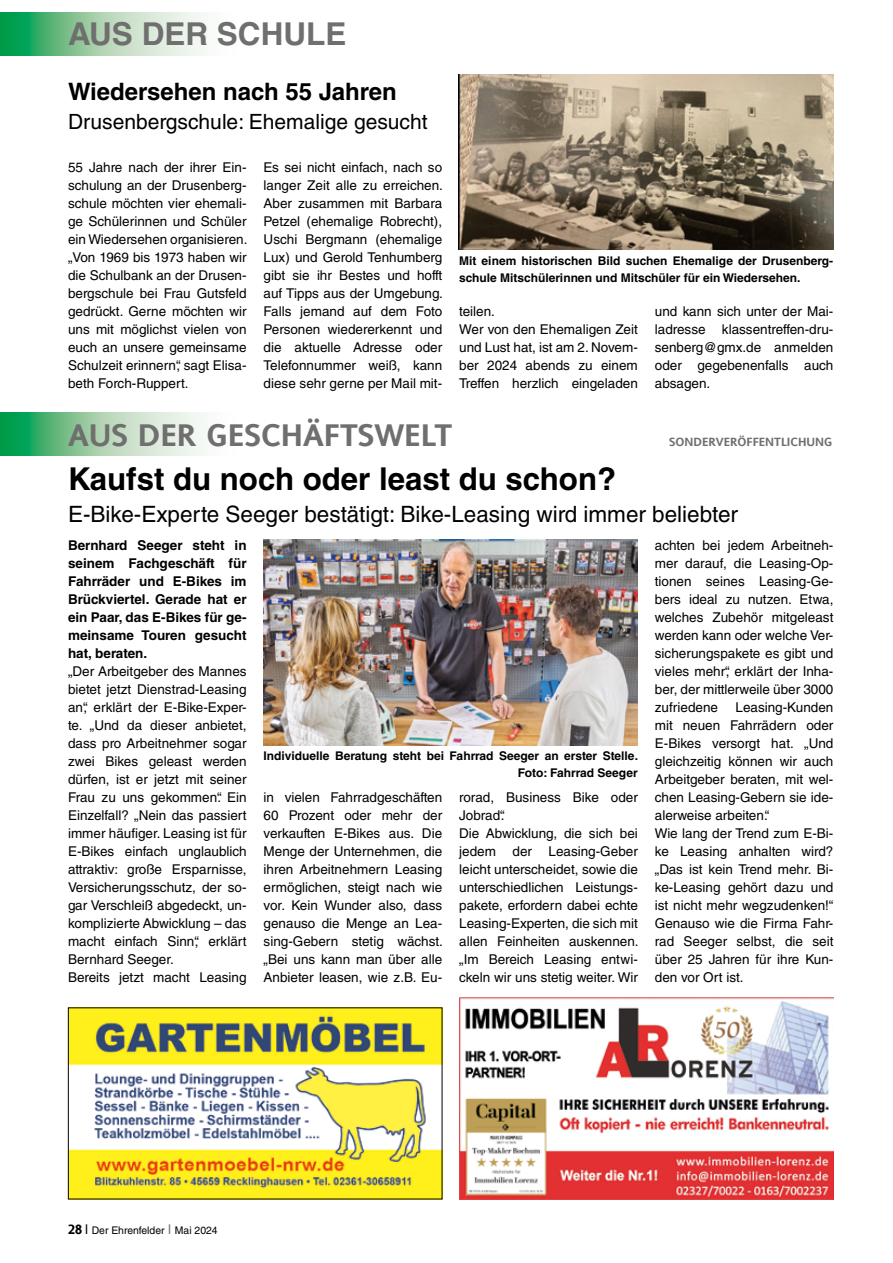
<style>
.page{position:relative;width:893px;height:1263px;background:#fff}
.page>*{position:absolute;margin:0;border:0;box-sizing:border-box;transform-origin:0 0}
.t1{font:700 31.5px "Helvetica LT Std";color:#000}
.t2{font:700 31.5px "Andale Sans";color:#706f6f}
.t3{font:700 31.5px "Helvetica LT Std";color:#706f6f}
.t4{font:700 24px "Helvetica LT Std";color:#000}
.t5{font:22.5px "Helvetica LT Std";color:#000}
.t6{font:21px "Helvetica LT Std";color:#000}
.t7{font:13.5px/18px "Helvetica LT Std";color:#000;text-align:justify}
.t8{font:700 13.5px/18px "Helvetica LT Std";color:#000;text-align:justify}
.t9{font:700 12px/16.5px "Helvetica LT Std";color:#000}
.t10{font:700 12px "Andale Sans";color:#706f6f}
.t11{font:10.5px "Helvetica LT Std";color:#000}
.s1{font-family:"Andale Sans";font-weight:700;font-size:13.5px}
.s2{font-size:13.5px}
.s3{font-size:13.5px;color:#706f6f}
</style>
<div class="page">
<img style="left:459px;top:74px;width:374px;height:176px">
<svg style="left:0;top:13px;width:203px;height:42px;background:#93cea7"></svg>
<img style="left:264px;top:539px;width:374px;height:207px">
<img style="left:70px;top:1010px;width:370px;height:187px">
<img style="left:459px;top:997px;width:374px;height:202px">
<svg style="left:0;top:413px;width:203px;height:42px;background:#93cea7"></svg>
<h1 class="t3" style="left:68px;top:15px;width:280px">AUS DER SCHULE</h1>
<h2 class="t4" style="left:68px;top:77px;width:330px">Wiedersehen nach 55 Jahren</h2>
<h3 class="t6" style="left:68px;top:110px;width:361px">Drusenbergschule: Ehemalige gesucht</h3>
<p class="t7" style="left:68px;top:158px;width:181px">55 Jahre nach der ihrer Ein&shy;schulung an der Drusenberg&shy;schule möchten vier ehemali&shy;ge Schülerinnen und Schüler ein Wiedersehen organisieren. „Von 1969 bis 1973 haben wir die Schulbank an der Drusen&shy;bergschule bei Frau Gutsfeld gedrückt. Gerne möchten wir uns mit möglichst vielen von euch an unsere gemeinsame Schulzeit erinnern“, sagt Elisa&shy;beth Forch-Ruppert.</p>
<p class="t7" style="left:264px;top:158px;width:181px">Es sei nicht einfach, nach so langer Zeit alle zu erreichen.<br>Aber zusammen mit Barbara Petzel (ehemalige Robrecht), Uschi Bergmann (ehemalige Lux) und Gerold Tenhumberg gibt sie ihr Bestes und hofft auf Tipps aus der Umgebung.<br>Falls jemand auf dem Foto Personen wiedererkennt und die aktuelle Adresse oder Telefonnummer weiß, kann diese sehr gerne per Mail mit-</p>
<p class="t9" style="left:459px;top:252px;width:376px">Mit einem historischen Bild suchen Ehemalige der Drusenberg&shy;schule Mitschülerinnen und Mitschüler für ein Wiedersehen.</p>
<p class="t7" style="left:459px;top:302px;width:180px;text-align:left">teilen.<br>Wer von den Ehemaligen Zeit und Lust hat, ist am 2. Novem&shy;ber 2024 abends zu einem<br>Treffen herzlich eingeladen</p>
<p class="t7" style="left:655px;top:302px;width:180px">und kann sich unter der Mai&shy;ladresse klassentreffen-dru&shy;senberg@gmx.de anmelden oder gegebenenfalls auch absagen.</p>
<h1 class="t2" style="left:68px;top:413px;width:386px">AUS DER GESCHÄFTSWELT</h1>
<p class="t10" style="left:669px;top:433px;width:165px">SONDERVERÖFFENTLICHUNG</p>
<h1 class="t1" style="left:68px;top:460px;width:550px">Kaufst du noch oder least du schon?</h1>
<h3 class="t5" style="left:68px;top:501px;width:672px">E-Bike-Experte Seeger bestätigt: Bike-Leasing wird immer beliebter</h3>
<p class="t8" style="left:68px;top:536px;width:180px">Bernhard Seeger steht in seinem Fachgeschäft für Fahrräder und E-Bikes im Brückviertel. Gerade hat er ein Paar, das E-Bikes für ge&shy;meinsame Touren gesucht hat, beraten.</p>
<p class="t7" style="left:68px;top:662px;width:180px;text-align:left">„Der Arbeitgeber des Mannes bietet jetzt Dienstrad-Leasing an“, erklärt der E-Bike-Exper&shy;te. „Und da dieser anbietet, dass pro Arbeitnehmer sogar zwei Bikes geleast werden dürfen, ist er jetzt mit seiner<br>Frau zu uns gekommen“. Ein<br>Einzelfall? „Nein das passiert immer häufiger. Leasing ist für<br>E-Bikes einfach unglaublich attraktiv: große Ersparnisse,<br>Versicherungsschutz, der so&shy;gar Verschleiß abgedeckt, un&shy;komplizierte Abwicklung – das macht einfach Sinn“, erklärt<br>Bernhard Seeger.<br>Bereits jetzt macht Leasing</p>
<p class="t7" style="left:655px;top:536px;width:180px">achten bei jedem Arbeitneh&shy;mer darauf, die Leasing-Op&shy;tionen seines Leasing-Ge&shy;bers ideal zu nutzen. Etwa, welches Zubehör mitgeleast werden kann oder welche Ver&shy;sicherungspakete es gibt und vieles mehr“, erklärt der Inha&shy;ber, der mittlerweile über 3000 zufriedene</p>
<p class="t7" style="left:655px;top:698px;width:180px;text-align:left;text-indent:81px">Leasing-Kunden mit neuen Fahrrädern oder<br>E-Bikes versorgt hat. „Und gleichzeitig können wir auch<br>Arbeitgeber beraten, mit wel&shy;chen Leasing-Gebern sie ide&shy;alerweise arbeiten.“<br>Wie lang der Trend zum E-Bi&shy;ke Leasing anhalten wird? „Das ist kein Trend mehr. Bi&shy;ke-Leasing gehört dazu und ist nicht mehr wegzudenken!“<br>Genauso wie die Firma Fahr&shy;rad Seeger selbst, die seit über 25 Jahren für ihre Kun&shy;den vor Ort ist.</p>
<p class="t9" style="left:263px;top:748px;width:376px;text-align:right">Individuelle Beratung steht bei Fahrrad Seeger an erster Stelle.<br>Foto: Fahrrad Seeger</p>
<p class="t7" style="left:264px;top:788px;width:181px">in vielen Fahrradgeschäften 60 Prozent oder mehr der verkauften E-Bikes aus. Die Menge der Unternehmen, die ihren Arbeitnehmern Leasing ermöglichen, steigt nach wie vor. Kein Wunder also, dass genauso die Menge an Lea&shy;sing-Gebern stetig wächst. „Bei uns kann man über alle Anbieter leasen, wie z.B. Eu-</p>
<p class="t7" style="left:459px;top:788px;width:181px;text-align:left">rorad, Business Bike oder<br>Jobrad“.<br>Die Abwicklung, die sich bei jedem der Leasing-Geber leicht unterscheidet, sowie die unterschiedlichen Leistungs&shy;pakete, erfordern dabei echte<br>Leasing-Experten, die sich mit allen Feinheiten auskennen. „Im Bereich Leasing entwi&shy;ckeln wir uns stetig weiter. Wir</p>
<p class="t11" style="left:68px;top:1224px;width:151px"><span class="s1">28</span> <span class="s2">l</span> Der Ehrenfelder <span class="s3">l</span> Mai 2024</p>
</div>
